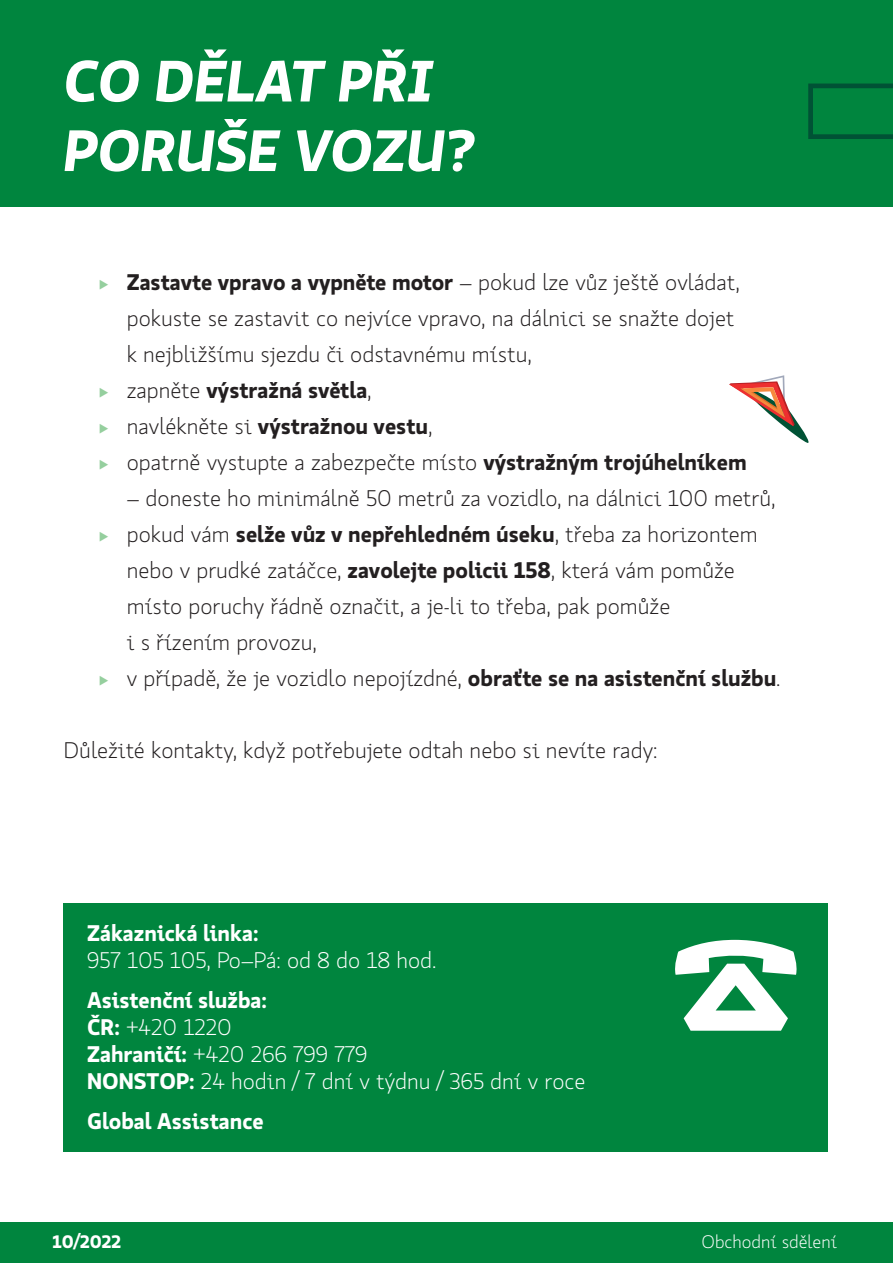
<style>
.page{position:relative;width:893px;height:1263px;background:#fff}
.page>*{position:absolute;margin:0;border:0;box-sizing:border-box;transform-origin:0 0}
.t1{font:italic 700 57.9px/69.6px "Koop Pro";color:#fff}
.t2{font:300 22.5px/36px "Koop Pro";color:#231f20}
.t3{font:300 22.5px/27px "Koop Pro";color:#fff}
.t4{font:700 22.5px "Koop Pro";color:#231f20}
.t5{font:700 22.5px "Koop Pro";color:#fff}
.t6{font:300 18px "Koop Pro";color:#fff}
.t7{font:700 18px "Koop Pro";color:#fff}
.s1{color:#95cf9e}
.s2{font-weight:700}
.s3{font-weight:300;color:#95cf9e}
.s4{font-weight:300}
</style>
<div class="page">
<div style="left:0;top:0;width:893px;height:206px;background:#00853e"></div>
<div style="left:0;top:1222px;width:893px;height:41px;background:#00853e"></div>
<svg style="left:808px;top:84px;width:85px;height:55px"></svg>
<svg style="left:729px;top:375px;width:80px;height:68px"></svg>
<div style="left:63px;top:903px;width:765px;height:249px;background:#00853e"></div>
<svg style="left:675px;top:940px;width:122px;height:91px"></svg>
<h1 class="t1" style="left:64px;top:44px;width:412px">CO DĚLAT PŘI<br>PORUŠE VOZU?</h1>
<p class="t2" style="left:127px;top:264px;width:615px;text-indent:-29px"><span class="s1">•</span> <span class="s2">Zastavte vpravo a vypněte motor</span> – pokud lze vůz ještě ovládat, pokuste se zastavit co nejvíce vpravo, na dálnici se snažte dojet k nejbližšímu sjezdu či odstavnému místu,</p>
<p class="t4" style="left:98px;top:374px;width:275px"><span class="s3">•</span> <span class="s4">zapněte</span> výstražná světla<span class="s4">,</span></p>
<p class="t4" style="left:98px;top:410px;width:336px"><span class="s3">•</span> <span class="s4">navlékněte si</span> výstražnou vestu<span class="s4">,</span></p>
<p class="t2" style="left:98px;top:444px;width:650px"><span class="s1">•</span> opatrně vystupte a zabezpečte místo <span class="s2">výstražným trojúhelníkem</span></p>
<p class="t2" style="left:127px;top:480px;width:650px">– doneste ho minimálně 50 metrů za vozidlo, na dálnici 100 metrů,</p>
<p class="t2" style="left:127px;top:516px;width:633px;text-indent:-29px"><span class="s1">•</span> pokud vám <span class="s2">selže vůz v nepřehledném úseku</span>, třeba za horizontem nebo v prudké zatáčce, <span class="s2">zavolejte policii 158</span>, která vám pomůže místo poruchy řádně označit, a je-li to třeba, pak pomůže<br>i s řízením provozu,</p>
<p class="t2" style="left:98px;top:660px;width:684px"><span class="s1">•</span> v případě, že je vozidlo nepojízdné, <span class="s2">obraťte se na asistenční službu</span>.</p>
<p class="t2" style="left:64px;top:732px;width:595px">Důležité kontakty, když potřebujete odtah nebo si nevíte rady:</p>
<p class="t5" style="left:87px;top:917px;width:173px">Zákaznická linka:</p>
<p class="t3" style="left:87px;top:947px;width:351px">957 105 105, Po–Pá: od 8 do 18 hod.</p>
<p class="t3" style="left:87px;top:986px;width:500px"><span class="s2">Asistenční služba:<br>ČR:</span> +420 1220<br><span class="s2">Zahraničí:</span> +420 266 799 779<br><span class="s2">NONSTOP:</span> 24 hodin / 7 dní v týdnu / 365 dní v roce</p>
<p class="t5" style="left:87px;top:1105px;width:178px">Global Assistance</p>
<p class="t7" style="left:52px;top:1228px;width:71px">10/2022</p>
<p class="t6" style="left:701px;top:1229px;width:137px">Obchodní sdělení</p>
</div>
